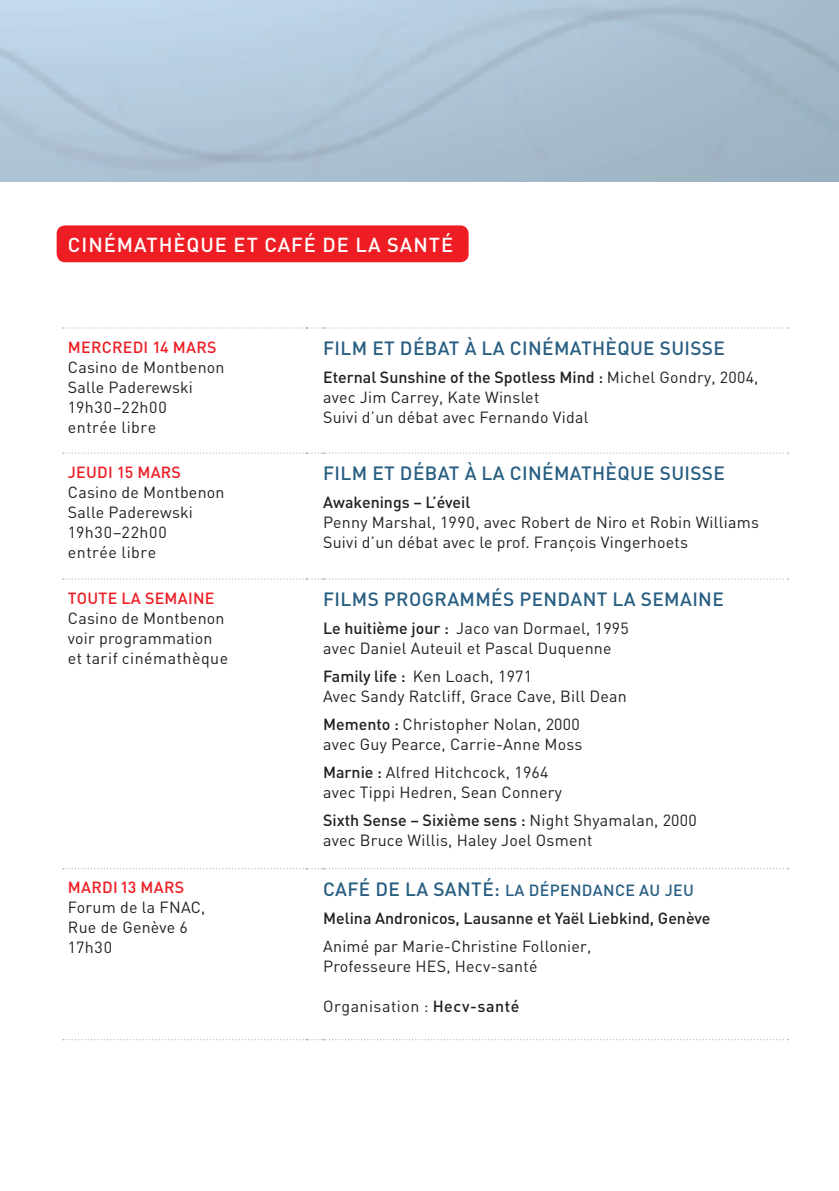
<style>
.page{position:relative;width:839px;height:1191px;background:#fff}
.page>*{position:absolute;margin:0;border:0;box-sizing:border-box;transform-origin:0 0}
.t1{font:500 20px "DIN";letter-spacing:.05em;color:#fff}
.t2{font:500 19px "DIN";letter-spacing:.02em;color:#275e82}
.t3{font:16px/20px "DIN";letter-spacing:.015em;color:#231f20}
.t4{font:500 16px/28px "DIN";color:#231f20}
.t5{font:500 16px "DIN";letter-spacing:.015em;color:#ee1d23}
.s1{font-weight:500}
.s2{font-size:19px;color:#275e82}
.s3{color:#275e82}
</style>
<div class="page">
<svg style="left:63px;top:327px;width:725px;height:1px"></svg>
<svg style="left:63px;top:452px;width:725px;height:1px"></svg>
<svg style="left:63px;top:578px;width:725px;height:1px"></svg>
<svg style="left:63px;top:1039px;width:725px;height:1px"></svg>
<svg style="left:63px;top:868px;width:725px;height:1px"></svg>
<div style="left:57px;top:225px;width:412px;height:37px;background:#ee1d23;border-radius:9px"></div>
<p class="t1" style="left:68px;top:238px;width:387px">CINÉMATHÈQUE ET CAFÉ DE LA SANTÉ</p>
<p class="t5" style="left:68px;top:341px;width:150px">MERCREDI 14 MARS</p>
<p class="t3" style="left:68px;top:359px;width:158px">Casino de Montbenon<br>Salle Paderewski<br>19h30–22h00<br>entrée libre</p>
<p class="t5" style="left:68px;top:466px;width:115px">JEUDI 15 MARS</p>
<p class="t3" style="left:68px;top:484px;width:158px">Casino de Montbenon<br>Salle Paderewski<br>19h30–22h00<br>entrée libre</p>
<p class="t5" style="left:68px;top:592px;width:148px">TOUTE LA SEMAINE</p>
<p class="t3" style="left:68px;top:610px;width:162px">Casino de Montbenon voir programmation et tarif cinémathèque</p>
<p class="t5" style="left:68px;top:882px;width:118px">MARDI 13 MARS</p>
<p class="t3" style="left:68px;top:899px;width:139px">Forum de la FNAC,<br>Rue de Genève 6<br>17h30</p>
<p class="t2" style="left:323px;top:341px;width:403px">FILM ET DÉBAT À LA CINÉMATHÈQUE SUISSE</p>
<p class="t3" style="left:323px;top:369px;width:437px"><span class="s1">Eternal Sunshine of the Spotless Mind :</span> Michel Gondry, 2004, avec Jim Carrey, Kate Winslet<br>Suivi d’un débat avec Fernando Vidal</p>
<p class="t2" style="left:323px;top:467px;width:403px">FILM ET DÉBAT À LA CINÉMATHÈQUE SUISSE</p>
<p class="t4" style="left:323px;top:490px;width:149px">Awakenings – L’éveil</p>
<p class="t3" style="left:323px;top:514px;width:437px">Penny Marshal, 1990, avec Robert de Niro et Robin Williams<br>Suivi d’un débat avec le prof. François Vingerhoets</p>
<p class="t2" style="left:323px;top:592px;width:402px">FILMS PROGRAMMÉS PENDANT LA SEMAINE</p>
<p class="t3" style="left:323px;top:620px;width:307px"><span class="s1">Le huitième jour :</span> Jaco van Dormael, 1995 avec Daniel Auteuil et Pascal Duquenne</p>
<p class="t3" style="left:323px;top:668px;width:305px"><span class="s1">Family life :</span> Ken Loach, 1971<br>Avec Sandy Ratcliff, Grace Cave, Bill Dean</p>
<p class="t3" style="left:323px;top:716px;width:261px"><span class="s1">Memento :</span> Christopher Nolan, 2000 avec Guy Pearce, Carrie-Anne Moss</p>
<p class="t3" style="left:323px;top:764px;width:240px"><span class="s1">Marnie :</span> Alfred Hitchcock, 1964 avec Tippi Hedren, Sean Connery</p>
<p class="t3" style="left:323px;top:812px;width:375px"><span class="s1">Sixth Sense – Sixième sens :</span> Night Shyamalan, 2000 avec Bruce Willis, Haley Joel Osment</p>
<p class="t4" style="left:323px;top:877px;width:389px"><span class="s2">CAFÉ DE LA SANTÉ:</span> <span class="s3">LA DÉPENDANCE AU JEU<br></span>Melina Andronicos, Lausanne et Yaël Liebkind, Genève</p>
<p class="t3" style="left:323px;top:938px;width:270px">Animé par Marie-Christine Follonier,<br>Professeure HES, Hecv-santé</p>
<p class="t3" style="left:323px;top:998px;width:198px">Organisation : <span class="s1">Hecv-santé</span></p>
</div>
